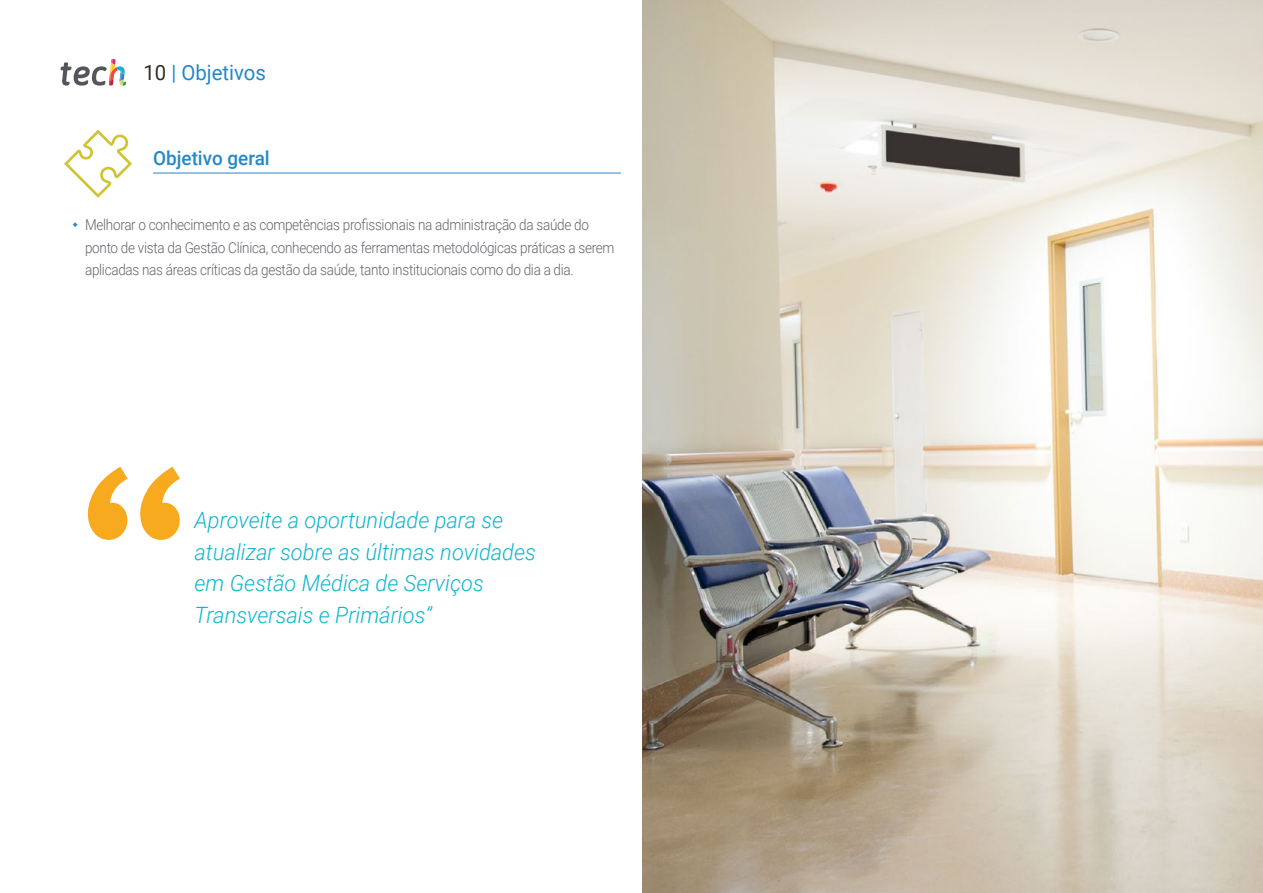
<style>
.page{position:relative;width:1263px;height:893px;background:#fff}
.page>*{position:absolute;margin:0;border:0;box-sizing:border-box;transform-origin:0 0}
.t1{font:italic 300 22.5px/31.5px "Roboto";color:#0fb6cf}
.t2{font:21px "Roboto";color:#2488c9}
.t3{font:500 19.5px "Roboto";color:#2488c9}
.t4{font:300 15px/22.5px "Roboto";letter-spacing:-.02em;color:#61646a;scale:.9 1}
.s1{color:#312e20}
</style>
<div class="page">
<hr style="left:153px;top:173px;width:468px;height:1px;background:#2488c9">
<svg style="left:64px;top:130px;width:68px;height:68px"></svg>
<img style="left:642px;top:0;width:621px;height:893px">
<svg style="left:61px;top:59px;width:65px;height:27px"></svg>
<svg style="left:88px;top:467px;width:92px;height:73px"></svg>
<h2 class="t2" style="left:144px;top:57px;width:124px"><span class="s1">10</span> | Objetivos</h2>
<h3 class="t3" style="left:153px;top:144px;width:118px">Objetivo geral</h3>
<p class="t4" style="left:85px;top:213px;width:590px">Melhorar o conhecimento e as competências profissionais na administração da saúde do ponto de vista da Gestão Clínica, conhecendo as ferramentas metodológicas práticas a serem aplicadas nas áreas críticas da gestão da saúde, tanto institucionais como do dia a dia.</p>
<h1 class="t1" style="left:195px;top:504px;width:343px">Aproveite a oportunidade para se atualizar sobre as últimas novidades em Gestão Médica de Serviços<br>Transversais e Primários”</h1>
</div>
